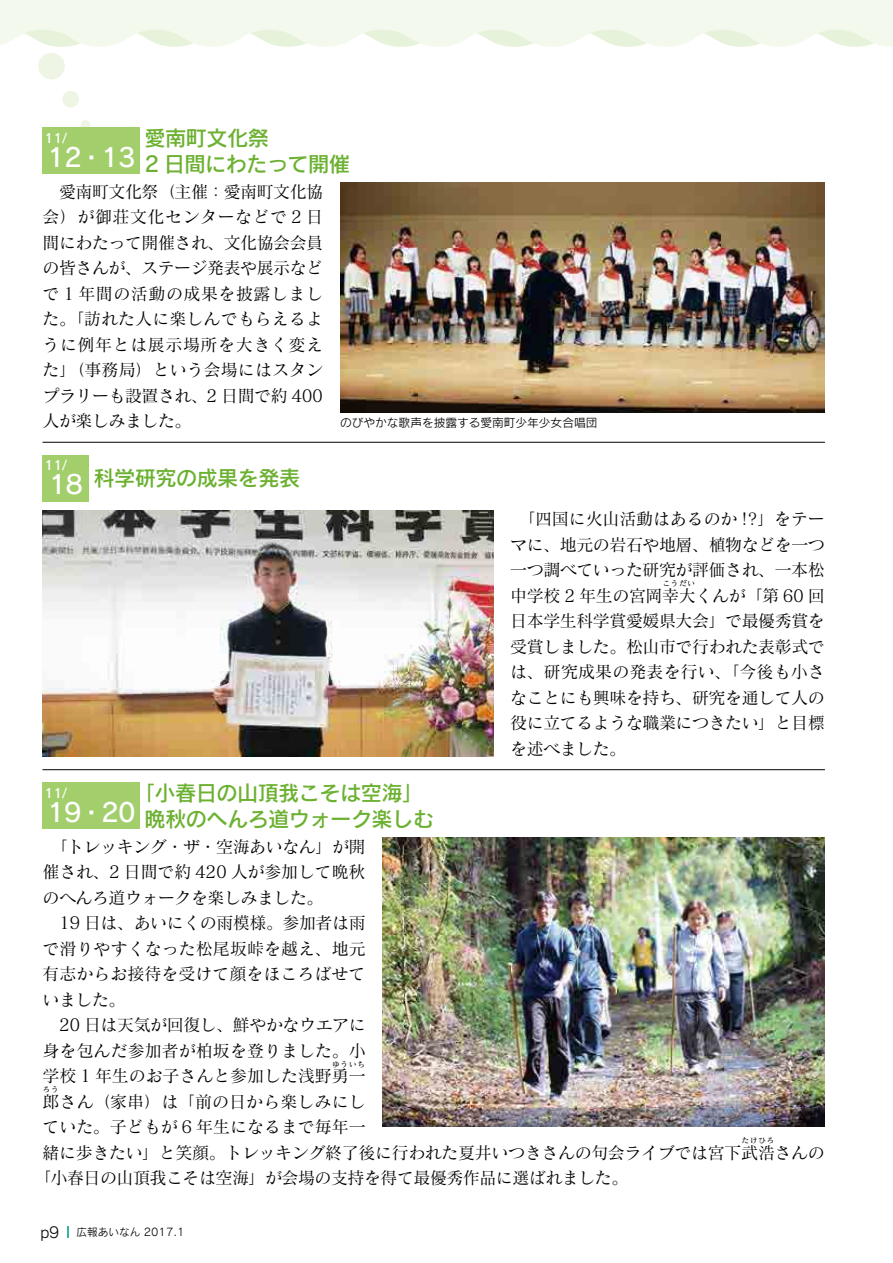
<style>
.page{position:relative;width:893px;height:1263px;background:#fff}
.page>*{position:absolute;margin:0;border:0;box-sizing:border-box;transform-origin:0 0}
.t1{font:25.5px "Rodin Pro DB 90 pv RKSJ H";letter-spacing:-.03em;color:#fff}
.t2{font:21.3px/25.5px "Rodin Pro DB 90 pv RKSJ H";letter-spacing:-.03em;color:#6cb131}
.t3{font:16.95px/25.5px "Matisse Pro M 83 pv RKSJ H";letter-spacing:-.02em;color:#050101;text-align:justify}
.t4{font:16.95px "Matisse Pro M 83 pv RKSJ H";letter-spacing:.005em;color:#050101}
.t5{font:12.75px "Rodin Pro DB 90 pv RKSJ H";color:#fff}
.t6{font:11.7px "Rodin Pro M 90 pv RKSJ H";color:#050101}
.t7{font:10.65px "Rodin Pro M 90 pv RKSJ H";color:#050101}
.t8{font:7.5px "Matisse Pro M 83 pv RKSJ H";letter-spacing:.11em;color:#050101}
.s1{font-size:25.5px;color:#fff}
.s2{font-size:14.85px}
</style>
<div class="page">
<svg style="left:67px;top:1226px;width:2px;height:11px"></svg>
<svg style="left:80px;top:120px;width:11px;height:8px"></svg>
<svg style="left:62px;top:91px;width:17px;height:17px"></svg>
<svg style="left:0;top:0;width:893px;height:80px"></svg>
<hr style="left:43px;top:769px;width:782px;height:1px;background:#050101">
<div style="left:43px;top:455px;width:46px;height:47px;background:#a3ce6c"></div>
<img style="left:43px;top:510px;width:450px;height:247px">
<hr style="left:43px;top:442px;width:782px;height:1px;background:#050101">
<div style="left:43px;top:128px;width:97px;height:46px;background:#a3ce6c"></div>
<img style="left:340px;top:183px;width:485px;height:229px">
<img style="left:383px;top:838px;width:442px;height:289px">
<div style="left:43px;top:782px;width:97px;height:47px;background:#a3ce6c"></div>
<p class="t2" style="left:145px;top:128px;width:207px">愛南町文化祭<br>2 日間にわたって開催</p>
<p class="t3" style="left:43px;top:181px;width:282px">　愛南町文化祭（主催：愛南町文化協会）が御荘文化センターなどで 2 日間にわたって開催され、文化協会会員の皆さんが、ステージ発表や展示などで 1 年間の活動の成果を披露しました。「訪れた人に楽しんでもらえるように例年とは展示場所を大きく変えた」（事務局）という会場にはスタンプラリーも設置され、2 日間で約 400人が楽しみました。</p>
<p class="t5" style="left:45px;top:133px;width:24px">11/</p>
<h1 class="t1" style="left:47px;top:148px;width:90px">12・13</h1>
<p class="t6" style="left:340px;top:418px;width:259px">のびやかな歌声を披露する愛南町少年少女合唱団</p>
<p class="t5" style="left:45px;top:461px;width:24px">11/</p>
<p class="t2" style="left:49px;top:468px;width:253px"><span class="s1">18</span> 科学研究の成果を発表</p>
<p class="t3" style="left:510px;top:508px;width:316px;text-align:center">「四国に火山活動はあるのか !?」をテーマに、地元の岩石や地層、植物などを一つ一つ調べていった研究が評価され、一本松中学校 2 年生の宮岡幸大くんが「第 60 回</p>
<p class="t8" style="left:663px;top:581px;width:34px">こうだい</p>
<p class="t3" style="left:510px;top:610px;width:316px">日本学生科学賞愛媛県大会」で最優秀賞を受賞しました。松山市で行われた表彰式では、研究成果の発表を行い、「今後も小さなことにも興味を持ち、研究を通して人の役に立てるような職業につきたい」と目標を述べました。</p>
<p class="t2" style="left:134px;top:783px;width:301px;text-align:center">「小春日の山頂我こそは空海」晩秋のへんろ道ウォーク楽しむ</p>
<p class="t3" style="left:43px;top:836px;width:325px;text-align:left;text-indent:8px">「トレッキング・ザ・空海あいなん」が開催され、2 日間で約 420 人が参加して晩秋のへんろ道ウォークを楽しみました。<br>　19 日は、あいにくの雨模様。参加者は雨で滑りやすくなった松尾坂峠を越え、地元有志からお接待を受けて顔をほころばせていました。<br>　20 日は天気が回復し、鮮やかなウエアに身を包んだ参加者が柏坂を登りました。小学校 1 年生のお子さんと参加した浅野勇一</p>
<p class="t5" style="left:45px;top:788px;width:24px">11/</p>
<h1 class="t1" style="left:47px;top:803px;width:90px">19・20</h1>
<p class="t8" style="left:332px;top:1061px;width:34px">ゆういち</p>
<p class="t4" style="left:43px;top:1095px;width:325px">郎さん（家串）は「前の日から楽しみにし</p>
<p class="t8" style="left:43px;top:1087px;width:17px">ろう</p>
<p class="t3" style="left:43px;top:1116px;width:784px">ていた。子どもが 6 年生になるまで毎年一<br>緒に歩きたい」と笑顔。トレッキング終了後に行われた夏井いつきさんの句会ライブでは宮下武浩さんの</p>
<p class="t8" style="left:742px;top:1138px;width:34px">たけひろ</p>
<p class="t3" style="left:34px;top:1167px;width:596px">「小春日の山頂我こそは空海」が会場の支持を得て最優秀作品に選ばれました。</p>
<p class="t7" style="left:40px;top:1228px;width:145px"><span class="s2">p9</span> 広報あいなん 2017.1</p>
</div>
